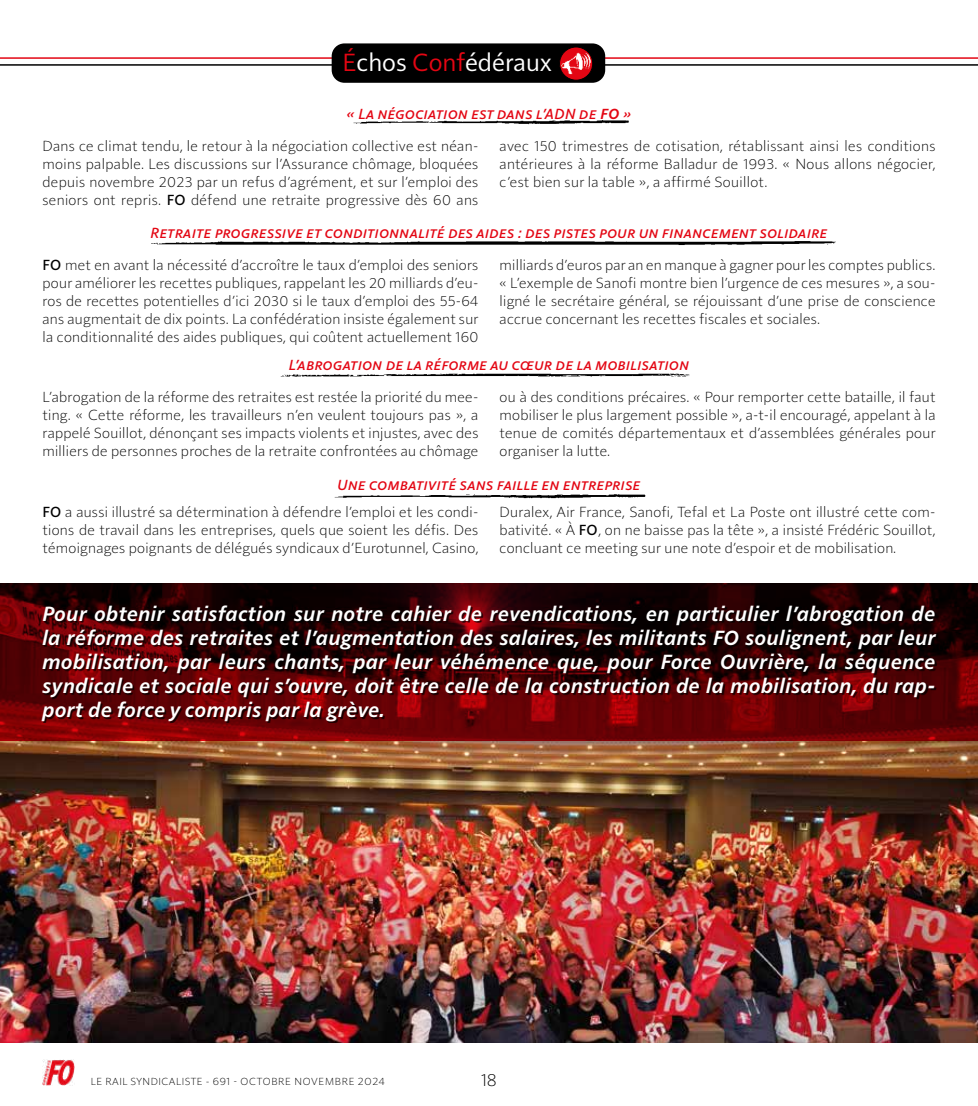
<style>
.page{position:relative;width:978px;height:1106px;background:#fff}
.page>*{position:absolute;margin:0;border:0;box-sizing:border-box;transform-origin:0 0}
.t1{font:25.5px "Solitaire MVB Pro";color:#fff}
.t2{font:italic 600 21px/24px "Solitaire MVB Pro";letter-spacing:.02em;color:#fff;text-align:justify}
.t3{font:300 18px "Solitaire MVB Pro";color:#000}
.t4{font:300 15px/18px "Solitaire MVB Pro";letter-spacing:.02em;color:#000;text-align:justify}
.t5{font:italic 500 15px "Solitaire MVB Pro";letter-spacing:.02em;color:#e30613}
.t6{font:300 10.5px "Solitaire MVB Pro";letter-spacing:.05em;color:#000}
.s1{color:#e30613}
.s2{font-weight:600}
.s3{font-weight:500}
.s4{font-weight:500;font-style:italic;color:#e30613}
</style>
<div class="page">
<img style="left:42px;top:1059px;width:32px;height:26px">
<img style="left:0;top:741px;width:978px;height:301px">
<svg style="left:0;top:583px;width:978px;height:158px;background:#440003"></svg>
<div style="left:43px;top:607px;width:895px;height:116px;background:#000;opacity:.75"></div>
<img style="left:353px;top:120px;width:276px;height:5px">
<img style="left:151px;top:241px;width:685px;height:4px">
<img style="left:280px;top:373px;width:410px;height:4px">
<img style="left:334px;top:494px;width:312px;height:5px">
<hr style="left:0;top:57px;width:978px;height:2px;background:#e30613">
<hr style="left:0;top:64px;width:978px;height:2px;background:#000">
<div style="left:332px;top:43px;width:273px;height:40px;background:#000;border-radius:13px"></div>
<svg style="left:560px;top:47px;width:33px;height:33px"></svg>
<img style="left:561px;top:52px;width:31px;height:22px">
<div style="left:559px;top:47px;width:34px;height:34px;border:1px solid #000;border-radius:50%"></div>
<h1 class="t1" style="left:342px;top:44px;width:211px"><span class="s1">É</span>chos <span class="s1">Conf</span>édéraux</h1>
<p class="t5" style="left:347px;top:103px;width:286px">« La négociation est dans l’ADN de <span class="s2">FO</span> »</p>
<p class="t4" style="left:43px;top:136px;width:437px">Dans ce climat tendu, le retour à la négociation collective est néan&shy;moins palpable. Les discussions sur l’Assurance chômage, bloquées depuis novembre 2023 par un refus d’agrément, et sur l’emploi des seniors ont repris. <span class="s3">FO</span> défend une retraite progressive dès 60 ans</p>
<p class="t4" style="left:500px;top:136px;width:437px">avec 150 trimestres de cotisation, rétablissant ainsi les conditions antérieures à la réforme Balladur de 1993. « Nous allons négocier, c’est bien sur la table », a affirmé Souillot.</p>
<p class="t5" style="left:151px;top:222px;width:678px">Retraite progressive et conditionnalité des aides : des pistes pour un financement solidaire</p>
<p class="t4" style="left:43px;top:255px;width:438px"><span class="s3">FO</span> met en avant la nécessité d’accroître le taux d’emploi des seniors pour améliorer les recettes publiques, rappelant les 20 milliards d’eu&shy;ros de recettes potentielles d’ici 2030 si le taux d’emploi des 55-64 ans augmentait de dix points. La confédération insiste également sur la conditionnalité des aides publiques, qui coûtent actuellement 160</p>
<p class="t4" style="left:500px;top:255px;width:437px">milliards d’euros par an en manque à gagner pour les comptes publics. « L’exemple de Sanofi montre bien l’urgence de ces mesures », a sou&shy;ligné le secrétaire général, se réjouissant d’une prise de conscience accrue concernant les recettes fiscales et sociales.</p>
<p class="t5" style="left:289px;top:355px;width:402px">L’abrogation de la réforme au cœur de la mobilisation</p>
<p class="t4" style="left:43px;top:387px;width:437px">L’abrogation de la réforme des retraites est restée la priorité du mee&shy;ting. « Cette réforme, les travailleurs n’en veulent toujours pas », a rappelé Souillot, dénonçant ses impacts violents et injustes, avec des milliers de personnes proches de la retraite confrontées au chômage</p>
<p class="t4" style="left:500px;top:387px;width:438px">ou à des conditions précaires. « Pour remporter cette bataille, il faut mobiliser le plus largement possible », a-t-il encouragé, appelant à la tenue de comités départementaux et d’assemblées générales pour organiser la lutte.</p>
<p class="t4" style="left:43px;top:471px;width:599px;line-height:26.7px;text-indent:295px"><span class="s4">Une combativité sans faille en entreprise<br></span><span class="s3">FO</span> a aussi illustré sa détermination à défendre l’emploi et les condi-</p>
<p class="t4" style="left:43px;top:520px;width:437px">tions de travail dans les entreprises, quels que soient les défis. Des témoignages poignants de délégués syndicaux d’Eurotunnel, Casino,</p>
<p class="t4" style="left:500px;top:502px;width:437px">Duralex, Air France, Sanofi, Tefal et La Poste ont illustré cette com&shy;bativité. « À <span class="s3">FO</span>, on ne baisse pas la tête », a insisté Frédéric Souillot, concluant ce meeting sur une note d’espoir et de mobilisation.</p>
<p class="t2" style="left:43px;top:600px;width:895px">Pour obtenir satisfaction sur notre cahier de revendications, en particulier l’abrogation de la réforme des retraites et l’augmentation des salaires, les militants FO soulignent, par leur mobilisation, par leurs chants, par leur véhémence que, pour Force Ouvrière, la séquence syndicale et sociale qui s’ouvre, doit être celle de la construction de la mobilisation, du rap&shy;port de force y compris par la grève.</p>
<p class="t6" style="left:91px;top:1073px;width:295px">LE RAIL SYNDICALISTE - 691 - OCTOBRE NOVEMBRE 2024</p>
<p class="t3" style="left:481px;top:1067px;width:17px">18</p>
</div>
